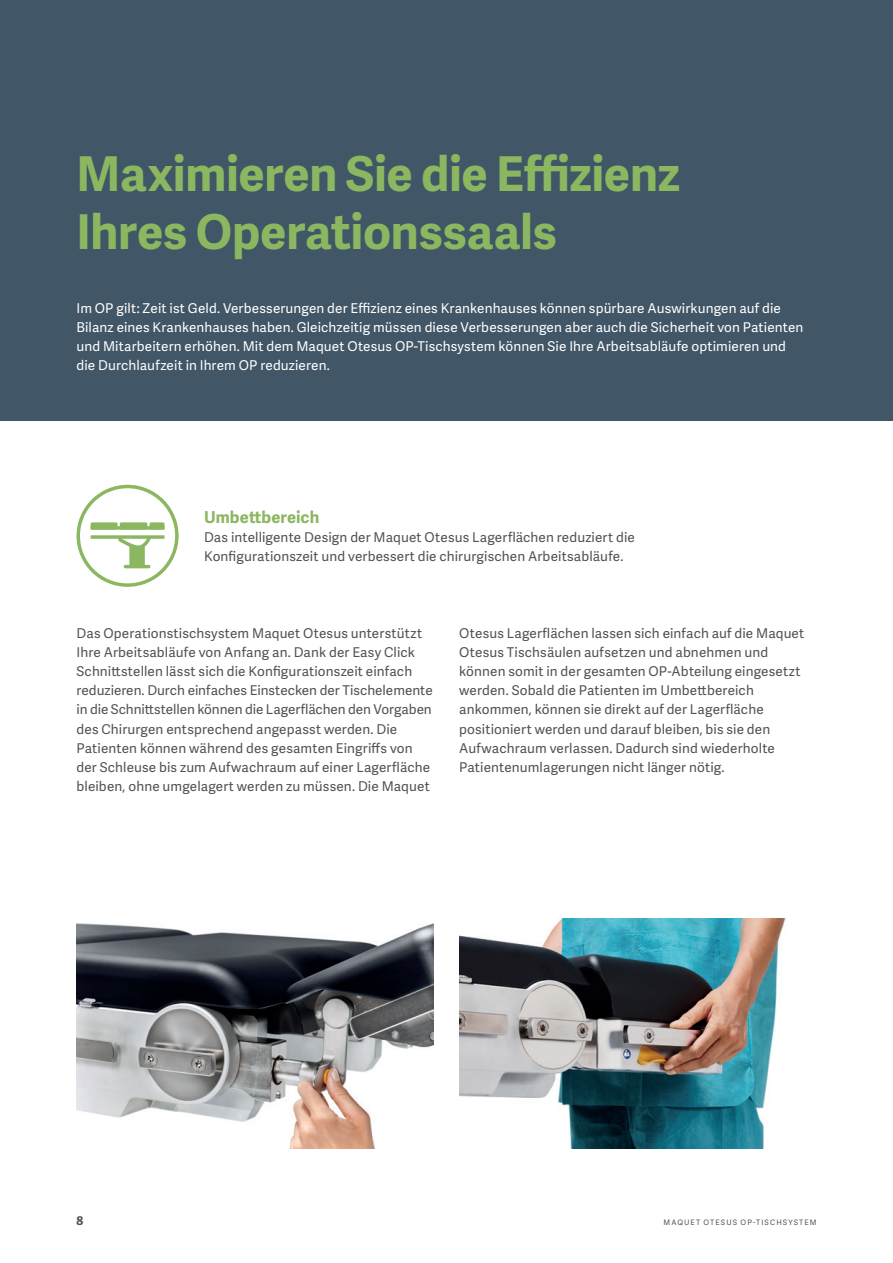
<style>
.page{position:relative;width:893px;height:1263px;background:#fff}
.page>*{position:absolute;margin:0;border:0;box-sizing:border-box;transform-origin:0 0}
.A4_USL_Heading_Adelle_Sans_Bold_Getinge_{font:700 48px/57.4px "Adelle Sans";letter-spacing:-.005em;color:#8bb761}
.A4_USL_Sub-heading_Body_copy_Adelle_Sans{font:700 16.5px "Adelle Sans";letter-spacing:.005em;color:#8bb761}
.A4_USL_Body_copy_Adelle_Sans_Regular_Gra{font:13.5px/19.2px "Adelle Sans";letter-spacing:.01em;color:#505353}
.A4_USL_Body_copy_Adelle_Sans_Regular_Whi{font:13.5px/19.2px "Adelle Sans";letter-spacing:.01em;color:#fff}
.t1{font:700 12px "Adelle Sans";color:#505353}
.t2{font:7.5px "Adelle Sans";letter-spacing:.145em;color:#505353}
</style>
<div class="page">
<div style="left:0;top:0;width:893px;height:421px;background:#415666"></div>
<img style="left:77px;top:923px;width:357px;height:225px">
<img style="left:459px;top:918px;width:327px;height:230px">
<svg style="left:77px;top:485px;width:102px;height:102px"></svg>
<hr style="left:125px;top:565px;width:24px;height:3px;background:#8bb761">
<svg style="left:91px;top:535px;width:74px;height:4px"></svg>
<div style="left:120px;top:522px;width:27px;height:8px;background:#8bb761;border-radius:2px"></div>
<div style="left:150px;top:522px;width:15px;height:8px;background:#8bb761;border-radius:2px"></div>
<div style="left:91px;top:522px;width:27px;height:8px;background:#8bb761;border-radius:2px"></div>
<svg style="left:91px;top:526px;width:74px;height:4px"></svg>
<p class="A4_USL_Heading_Adelle_Sans_Bold_Getinge_" style="left:77px;top:144px;width:605px">Maximieren Sie die Effizienz<br>Ihres Operationssaals</p>
<p class="A4_USL_Body_copy_Adelle_Sans_Regular_Whi" style="left:77px;top:298px;width:728px">Im OP gilt: Zeit ist Geld. Verbesserungen der Effizienz eines Krankenhauses können spürbare Auswirkungen auf die Bilanz eines Krankenhauses haben. Gleichzeitig müssen diese Verbesserungen aber auch die Sicherheit von Patienten und Mitarbeitern erhöhen. Mit dem Maquet Otesus OP-Tischsystem können Sie Ihre Arbeitsabläufe optimieren und die Durchlaufzeit in Ihrem OP reduzieren.</p>
<p class="A4_USL_Sub-heading_Body_copy_Adelle_Sans" style="left:204px;top:505px;width:117px">Umbettbereich</p>
<p class="A4_USL_Body_copy_Adelle_Sans_Regular_Gra" style="left:204px;top:527px;width:432px">Das intelligente Design der Maquet Otesus Lagerflächen reduziert die<br>Konfigurationszeit und verbessert die chirurgischen Arbeitsabläufe.</p>
<p class="A4_USL_Body_copy_Adelle_Sans_Regular_Gra" style="left:77px;top:623px;width:358px">Das Operationstischsystem Maquet Otesus unterstützt Ihre Arbeitsabläufe von Anfang an. Dank der Easy Click Schnittstellen lässt sich die Konfigurationszeit einfach reduzieren. Durch einfaches Einstecken der Tischelemente in die Schnittstellen können die Lagerflächen den Vorgaben des Chirurgen entsprechend angepasst werden. Die Patienten können während des gesamten Eingriffs von der Schleuse bis zum Aufwachraum auf einer Lagerfläche bleiben, ohne umgelagert werden zu müssen. Die Maquet</p>
<p class="A4_USL_Body_copy_Adelle_Sans_Regular_Gra" style="left:459px;top:623px;width:347px">Otesus Lagerflächen lassen sich einfach auf die Maquet Otesus Tischsäulen aufsetzen und abnehmen und können somit in der gesamten OP-Abteilung eingesetzt werden. Sobald die Patienten im Umbettbereich ankommen, können sie direkt auf der Lagerfläche positioniert werden und darauf bleiben, bis sie den Aufwachraum verlassen. Dadurch sind wiederholte Patientenumlagerungen nicht länger nötig.</p>
<p class="t1" style="left:77px;top:1211px;width:8px">8</p>
<p class="t2" style="left:664px;top:1217px;width:154px">MAQUET OTESUS OP-TISCHSYSTEM</p>
</div>
